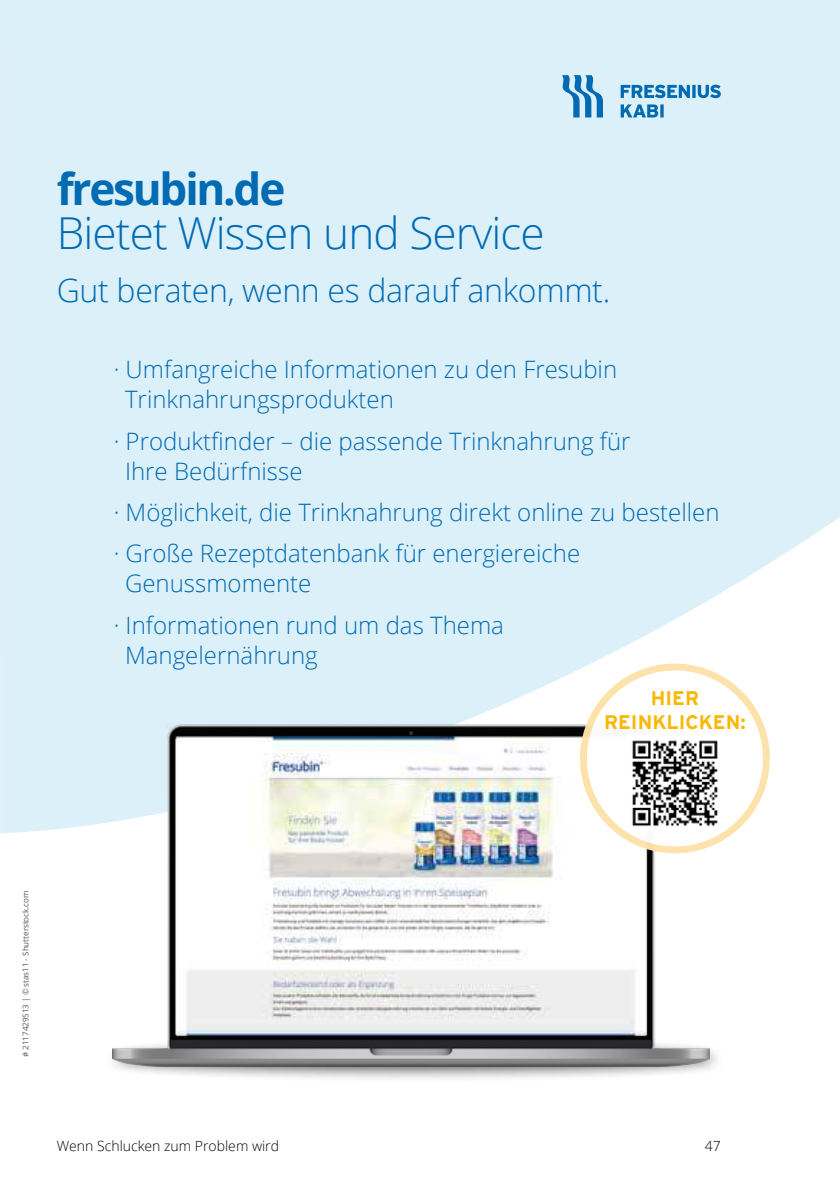
<style>
.page{position:relative;width:840px;height:1191px;background:#fff}
.page>*{position:absolute;margin:0;border:0;box-sizing:border-box;transform-origin:0 0}
.t1{font:300 44px "Open Sans";letter-spacing:-.02em;color:#006bb2}
.t2{font:700 44px "Open Sans";letter-spacing:-.05em;color:#006bb2}
.t3{font:300 32px "Open Sans";letter-spacing:-.01em;color:#006bb2}
.t4{font:300 24px/30px "Open Sans";color:#006bb2}
.t5{font:700 19.6px/23.8px "Interstate";color:#fab700;text-align:center}
.t6{font:300 14px "Open Sans";color:#000}
.t7{font:8px "Open Sans";color:#58585a}
</style>
<div class="page">
<div style="left:0;top:0;width:839px;height:833px;background:#dcf0fa"></div>
<svg style="left:561px;top:75px;width:41px;height:42px;background:#79b4d9"></svg>
<svg style="left:620px;top:104px;width:43px;height:13px"></svg>
<svg style="left:620px;top:85px;width:100px;height:13px"></svg>
<div style="left:106px;top:1035px;width:617px;height:47px;background:#000;opacity:.62"></div>
<img style="left:112px;top:684px;width:597px;height:398px">
<svg style="left:576px;top:660px;width:196px;height:196px"></svg>
<img style="left:627px;top:734px;width:95px;height:97px">
<h1 class="t2" style="left:57px;top:158px;width:230px">fresubin.de</h1>
<h1 class="t1" style="left:57px;top:203px;width:489px">Bietet Wissen und Service</h1>
<h2 class="t3" style="left:57px;top:268px;width:554px">Gut beraten, wenn es darauf ankommt.</h2>
<p class="t4" style="left:125px;top:354px;width:493px;text-indent:-11px">· Umfangreiche Informationen zu den Fresubin<br>Trinknahrungsprodukten</p>
<p class="t4" style="left:125px;top:425px;width:506px;text-indent:-11px">· Produktfinder – die passende Trinknahrung für<br>Ihre Bedürfnisse</p>
<p class="t4" style="left:114px;top:491px;width:607px;line-height:41.4px">· Möglichkeit, die Trinknahrung direkt online zu bestellen · Große Rezeptdatenbank für energiereiche</p>
<p class="t4" style="left:114px;top:562px;width:391px;line-height:41.4px;text-indent:11px">Genussmomente<br>· Informationen rund um das Thema</p>
<p class="t4" style="left:125px;top:639px;width:194px">Mangelernährung</p>
<p class="t5" style="left:603px;top:686px;width:143px">HIER<br>REINKLICKEN:</p>
<p class="t7" style="left:20px;top:1057px;width:168px;rotate:-90deg"># 2117429513 | © stas11 - Shutterstock.com</p>
<p class="t6" style="left:57px;top:1136px;width:224px">Wenn Schlucken zum Problem wird</p>
<p class="t6" style="left:704px;top:1136px;width:17px">47</p>
</div>
